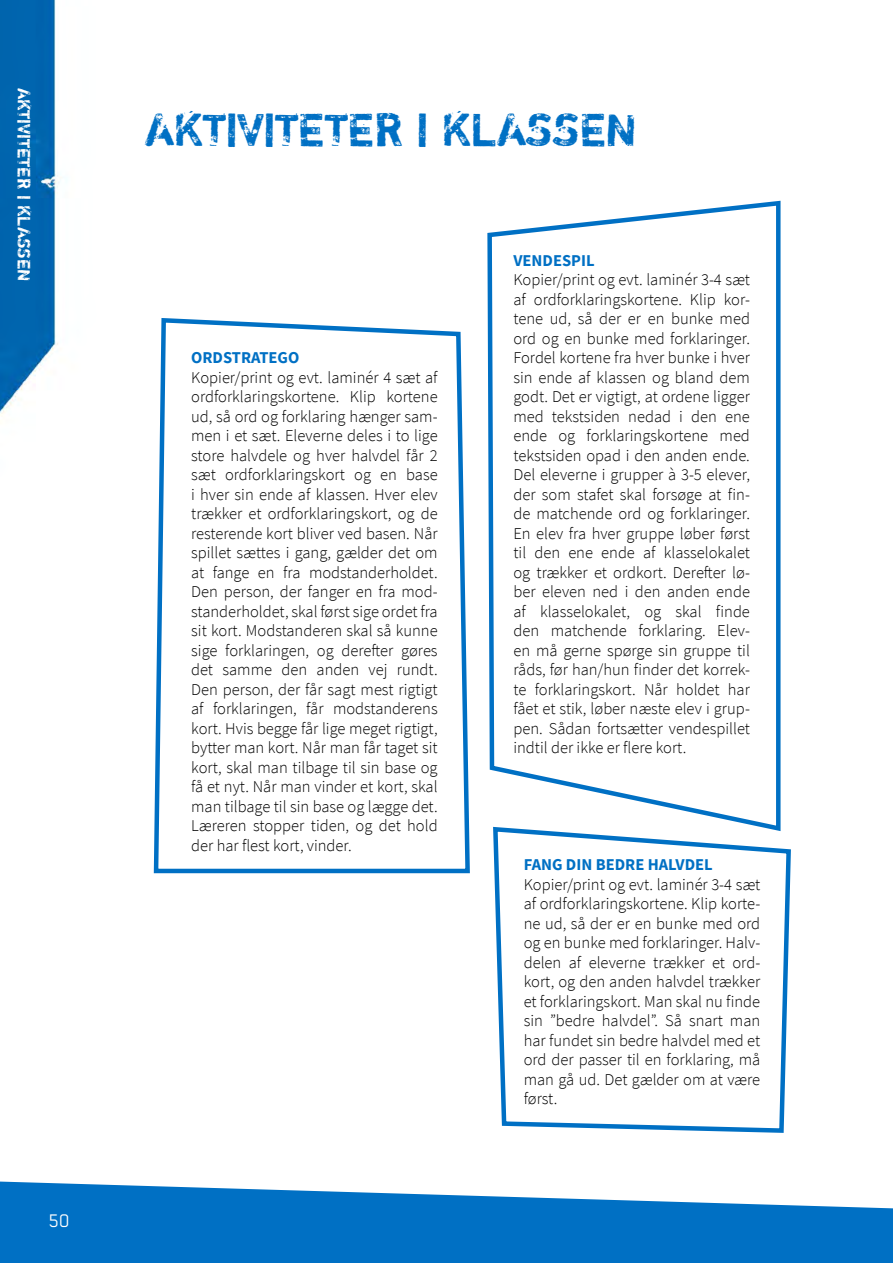
<style>
.page{position:relative;width:893px;height:1263px;background:#fff}
.page>*{position:absolute;margin:0;border:0;box-sizing:border-box;transform-origin:0 0}
.t1{font:46.65px "Shortcut";letter-spacing:-.01em;color:#0070c4}
.t2{font:21px "Blender";color:#fff}
.t3{font:18px "Shortcut";color:#fff}
.t4{font:300 16.5px/19.5px "Source Sans Pro";color:#000;text-align:justify}
.t5{font:700 16.5px "Source Sans Pro";color:#0070c4}
</style>
<div class="page">
<img style="left:0;top:0;width:58px;height:416px">
<svg style="left:153px;top:318px;width:317px;height:556px"></svg>
<svg style="left:493px;top:834px;width:298px;height:299px"></svg>
<svg style="left:487px;top:200px;width:294px;height:634px"></svg>
<svg style="left:0;top:1181px;width:893px;height:82px;fill:#0070c4"></svg>
<p class="t3" style="left:35px;top:88px;width:195px;rotate:90deg">AKTIVITETER I KLASSEN</p>
<p class="t3" style="left:35px;top:120px;width:174px;rotate:90deg">LEKTION 4 - PRAKSIS</p>
<p class="t2" style="left:49px;top:1209px;width:23px">50</p>
<h1 class="t1" style="left:145px;top:101px;width:493px">AKTIVITETER I KLASSEN</h1>
<p class="t5" style="left:191px;top:346px;width:110px">ORDSTRATEGO</p>
<p class="t4" style="left:191px;top:367px;width:248px">Kopier/print og evt. laminér 4 sæt af ordforklaringskortene. Klip kortene ud, så ord og forklaring hænger sam&shy;men i et sæt. Eleverne deles i to lige store halvdele og hver halvdel får 2 sæt ordforklaringskort og en base i hver sin ende af klassen. Hver elev trækker et ordforklaringskort, og de resterende kort bliver ved basen. Når spillet sættes i gang, gælder det om at fange en fra modstanderholdet.<br>Den person, der fanger en fra mod&shy;standerholdet, skal først sige ordet fra sit kort. Modstanderen skal så kunne sige forklaringen, og derefter gøres det samme den anden vej rundt.<br>Den person, der får sagt mest rigtigt af forklaringen, får modstanderens kort. Hvis begge får lige meget rigtigt, bytter man kort. Når man får taget sit kort, skal man tilbage til sin base og få et nyt. Når man vinder et kort, skal man tilbage til sin base og lægge det.<br>Læreren stopper tiden, og det hold der har flest kort, vinder.</p>
<p class="t5" style="left:513px;top:249px;width:83px">VENDESPIL</p>
<p class="t4" style="left:513px;top:270px;width:238px">Kopier/print og evt. laminér 3-4 sæt af ordforklaringskortene. Klip kor&shy;tene ud, så der er en bunke med ord og en bunke med forklaringer.<br>Fordel kortene fra hver bunke i hver sin ende af klassen og bland dem godt. Det er vigtigt, at ordene ligger med tekstsiden nedad i den ene ende og forklaringskortene med tekstsiden opad i den anden ende.<br>Del eleverne i grupper à 3-5 elever, der som stafet skal forsøge at fin&shy;de matchende ord og forklaringer.<br>En elev fra hver gruppe løber først til den ene ende af klasselokalet og trækker et ordkort. Derefter lø&shy;ber eleven ned i den anden ende af klasselokalet, og skal finde den matchende forklaring. Elev&shy;en må gerne spørge sin gruppe til råds, før han/hun finder det korrek&shy;te forklaringskort. Når holdet har fået et stik, løber næste elev i grup&shy;pen. Sådan fortsætter vendespillet indtil der ikke er flere kort.</p>
<p class="t5" style="left:524px;top:853px;width:190px">FANG DIN BEDRE HALVDEL</p>
<p class="t4" style="left:524px;top:874px;width:238px">Kopier/print og evt. laminér 3-4 sæt af ordforklaringskortene. Klip korte&shy;ne ud, så der er en bunke med ord og en bunke med forklaringer. Halv&shy;delen af eleverne trækker et ord&shy;kort, og den anden halvdel trækker et forklaringskort. Man skal nu finde sin ”bedre halvdel”. Så snart man har fundet sin bedre halvdel med et ord der passer til en forklaring, må man gå ud. Det gælder om at være først.</p>
</div>
